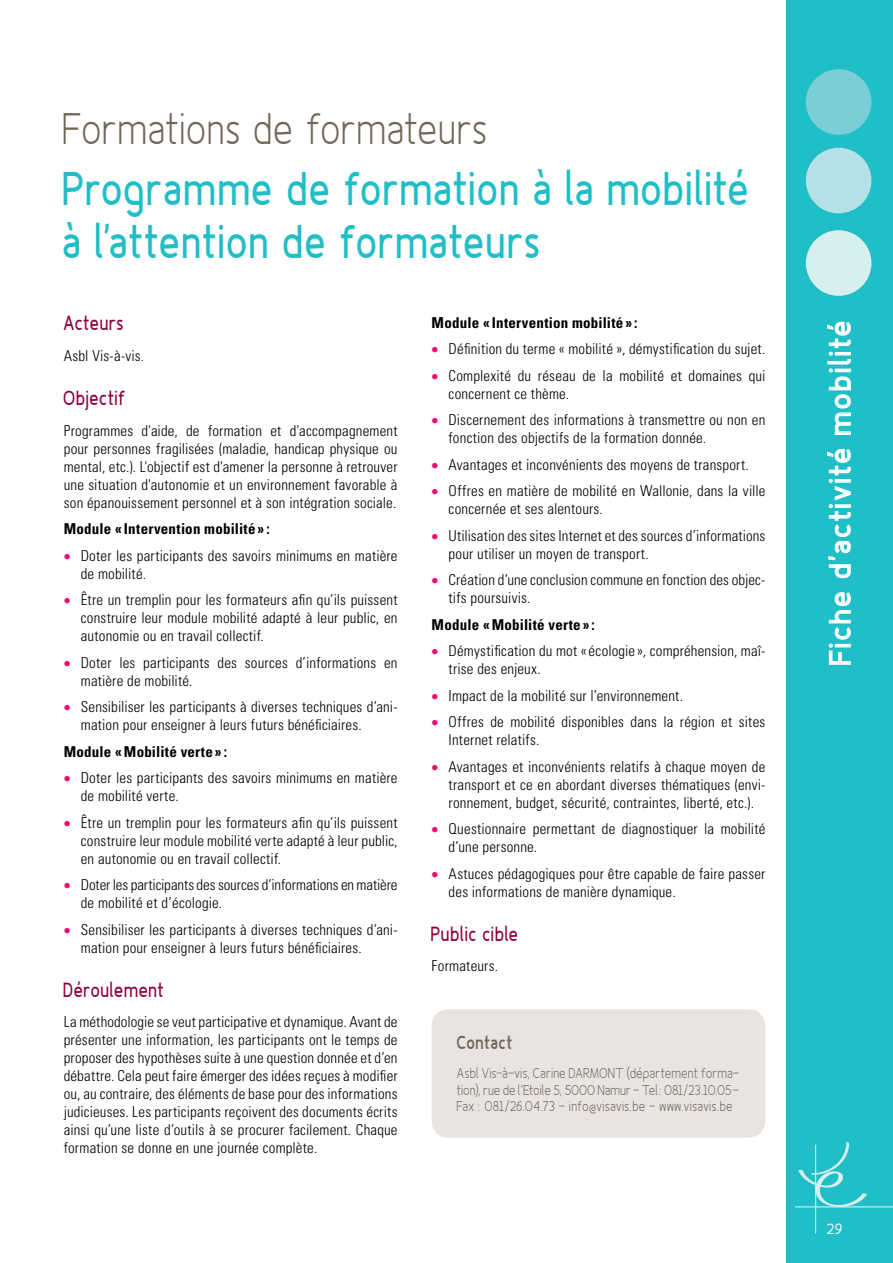
<style>
.page{position:relative;width:893px;height:1263px;background:#fff}
.page>*{position:absolute;margin:0;border:0;box-sizing:border-box;transform-origin:0 0}
.t1{font:45px/52.5px "Fineness Pro Bold Cond";color:#20bec6}
.t2{font:42px "Fineness Pro Light Cond";color:#726658}
.t3{font:700 30px "Fineness Pro";letter-spacing:.07em;color:#fff}
.t4{font:19.5px "Fineness Pro Bold Cond";letter-spacing:.005em;color:#8e003e}
.t5{font:18px "Fineness Pro Black Cond";letter-spacing:.005em;color:#726658}
.t6{font:300 condensed 15px/18px "Univers LT Std";letter-spacing:.01em;color:#000}
.t7{font:700 condensed 15px "Univers LT Std";letter-spacing:.015em;color:#000}
.t8{font:15px "Fineness Pro";color:#fff}
.t9{font:13.5px/16.5px "Fineness Pro Light Cond";letter-spacing:.005em;color:#726658;text-align:justify}
.s1{color:#ed0c6e}
</style>
<div class="page">
<div style="left:787px;top:0;width:106px;height:1263px;background:#20bec6"></div>
<div style="left:806px;top:69px;width:65px;height:66px;background:#7aced5;border-radius:50%"></div>
<div style="left:806px;top:148px;width:65px;height:65px;background:#b4e1e5;border-radius:50%"></div>
<div style="left:806px;top:230px;width:65px;height:66px;background:#d8eff0;border-radius:50%"></div>
<svg style="left:829px;top:592px;width:22px;height:73px"></svg>
<svg style="left:827px;top:449px;width:24px;height:129px"></svg>
<svg style="left:827px;top:322px;width:24px;height:113px"></svg>
<svg style="left:798px;top:1142px;width:69px;height:64px"></svg>
<hr style="left:815px;top:1145px;width:1px;height:88px;background:#d8eff0">
<hr style="left:795px;top:1206px;width:98px;height:1px;background:#d8eff0">
<div style="left:432px;top:1009px;width:333px;height:129px;background:#e8e4e2;border-radius:17px"></div>
<h2 class="t2" style="left:64px;top:103px;width:428px">Formations de formateurs</h2>
<h1 class="t1" style="left:64px;top:163px;width:689px">Programme de formation à la mobilité à l’attention de formateurs</h1>
<h3 class="t4" style="left:64px;top:311px;width:62px">Acteurs</h3>
<p class="t6" style="left:64px;top:347px;width:82px">Asbl Vis-à-vis.</p>
<h3 class="t4" style="left:64px;top:386px;width:65px">Objectif</h3>
<p class="t6" style="left:64px;top:421px;width:335px;text-align:justify">Programmes d'aide, de formation et d'accompagnement pour personnes fragilisées (maladie, handicap physique ou mental, etc.). L'objectif est d'amener la personne à retrouver une situation d'autonomie et un environnement favorable à son épanouissement personnel et à son intégration sociale.</p>
<p class="t7" style="left:64px;top:520px;width:207px">Module « Intervention mobilité » :</p>
<p class="t6" style="left:81px;top:546px;width:318px;text-indent:-17px"><span class="s1">•</span> Doter les participants des savoirs minimums en matière de mobilité.</p>
<p class="t6" style="left:81px;top:591px;width:318px;text-align:justify;text-indent:-17px"><span class="s1">•</span> Être un tremplin pour les formateurs afin qu’ils puissent construire leur module mobilité adapté à leur public, en autonomie ou en travail collectif.</p>
<p class="t6" style="left:81px;top:653px;width:318px;text-indent:-17px"><span class="s1">•</span> Doter les participants des sources d’informations en matière de mobilité.</p>
<p class="t6" style="left:81px;top:698px;width:318px;text-indent:-17px"><span class="s1">•</span> Sensibiliser les participants à diverses techniques d’ani&shy;mation pour enseigner à leurs futurs bénéficiaires.</p>
<p class="t7" style="left:64px;top:742px;width:165px">Module «Mobilité verte » :</p>
<p class="t6" style="left:81px;top:769px;width:318px;text-indent:-17px"><span class="s1">•</span> Doter les participants des savoirs minimums en matière de mobilité verte.</p>
<p class="t6" style="left:81px;top:813px;width:318px;text-align:justify;text-indent:-17px"><span class="s1">•</span> Être un tremplin pour les formateurs afin qu’ils puissent construire leur module mobilité verte adapté à leur public, en autonomie ou en travail collectif.</p>
<p class="t6" style="left:81px;top:876px;width:318px;text-indent:-17px"><span class="s1">•</span> Doter les participants des sources d’informations en matière de mobilité et d’écologie.</p>
<p class="t6" style="left:81px;top:920px;width:318px;text-indent:-17px"><span class="s1">•</span> Sensibiliser les participants à diverses techniques d’ani&shy;mation pour enseigner à leurs futurs bénéficiaires.</p>
<h3 class="t4" style="left:64px;top:977px;width:103px">Déroulement</h3>
<p class="t6" style="left:64px;top:1013px;width:335px;text-align:justify">La méthodologie se veut participative et dynamique. Avant de présenter une information, les participants ont le temps de proposer des hypothèses suite à une question donnée et d’en débattre. Cela peut faire émerger des idées reçues à modifier ou, au contraire, des éléments de base pour des informations judicieuses. Les participants reçoivent des documents écrits ainsi qu’une liste d’outils à se procurer facilement. Chaque formation se donne en une journée complète.</p>
<p class="t7" style="left:432px;top:313px;width:207px">Module « Intervention mobilité » :</p>
<p class="t6" style="left:432px;top:340px;width:335px"><span class="s1">•</span> Définition du terme « mobilité », démystification du sujet.</p>
<p class="t6" style="left:449px;top:366px;width:318px;text-indent:-17px"><span class="s1">•</span> Complexité du réseau de la mobilité et domaines qui concernent ce thème.</p>
<p class="t6" style="left:449px;top:411px;width:318px;text-indent:-17px"><span class="s1">•</span> Discernement des informations à transmettre ou non en fonction des objectifs de la formation donnée.</p>
<p class="t6" style="left:432px;top:455px;width:319px"><span class="s1">•</span> Avantages et inconvénients des moyens de transport.</p>
<p class="t6" style="left:449px;top:482px;width:318px;text-indent:-17px"><span class="s1">•</span> Offres en matière de mobilité en Wallonie, dans la ville concernée et ses alentours.</p>
<p class="t6" style="left:449px;top:526px;width:318px;text-indent:-17px"><span class="s1">•</span> Utilisation des sites Internet et des sources d’informations pour utiliser un moyen de transport.</p>
<p class="t6" style="left:449px;top:571px;width:318px;text-indent:-17px"><span class="s1">•</span> Création d’une conclusion commune en fonction des objec&shy;tifs poursuivis.</p>
<p class="t7" style="left:432px;top:615px;width:165px">Module «Mobilité verte » :</p>
<p class="t6" style="left:449px;top:642px;width:318px;text-indent:-17px"><span class="s1">•</span> Démystification du mot « écologie », compréhension, maî&shy;trise des enjeux.</p>
<p class="t6" style="left:432px;top:686px;width:253px"><span class="s1">•</span> Impact de la mobilité sur l’environnement.</p>
<p class="t6" style="left:449px;top:713px;width:318px;text-indent:-17px"><span class="s1">•</span> Offres de mobilité disponibles dans la région et sites<br>Internet relatifs.</p>
<p class="t6" style="left:449px;top:757px;width:318px;text-align:justify;text-indent:-17px"><span class="s1">•</span> Avantages et inconvénients relatifs à chaque moyen de transport et ce en abordant diverses thématiques (envi&shy;ronnement, budget, sécurité, contraintes, liberté, etc.).</p>
<p class="t6" style="left:449px;top:820px;width:318px;text-indent:-17px"><span class="s1">•</span> Questionnaire permettant de diagnostiquer la mobilité d’une personne.</p>
<p class="t6" style="left:449px;top:864px;width:318px;text-indent:-17px"><span class="s1">•</span> Astuces pédagogiques pour être capable de faire passer des informations de manière dynamique.</p>
<h3 class="t4" style="left:432px;top:921px;width:89px">Public cible</h3>
<p class="t6" style="left:432px;top:957px;width:68px">Formateurs.</p>
<p class="t5" style="left:457px;top:1031px;width:58px">Contact</p>
<p class="t9" style="left:457px;top:1065px;width:284px">Asbl Vis-à-vis, Carine DARMONT (département forma&shy;tion), rue de l’Etoile 5, 5000 Namur - Tel: 081/23.10.05- Fax : 081/26.04.73 - info@visavis.be - www.visavis.be</p>
<h3 class="t3" style="left:822px;top:664px;width:347px;rotate:-90deg">Fiche d’activité mobilité</h3>
<p class="t8" style="left:827px;top:1219px;width:17px">29</p>
</div>
